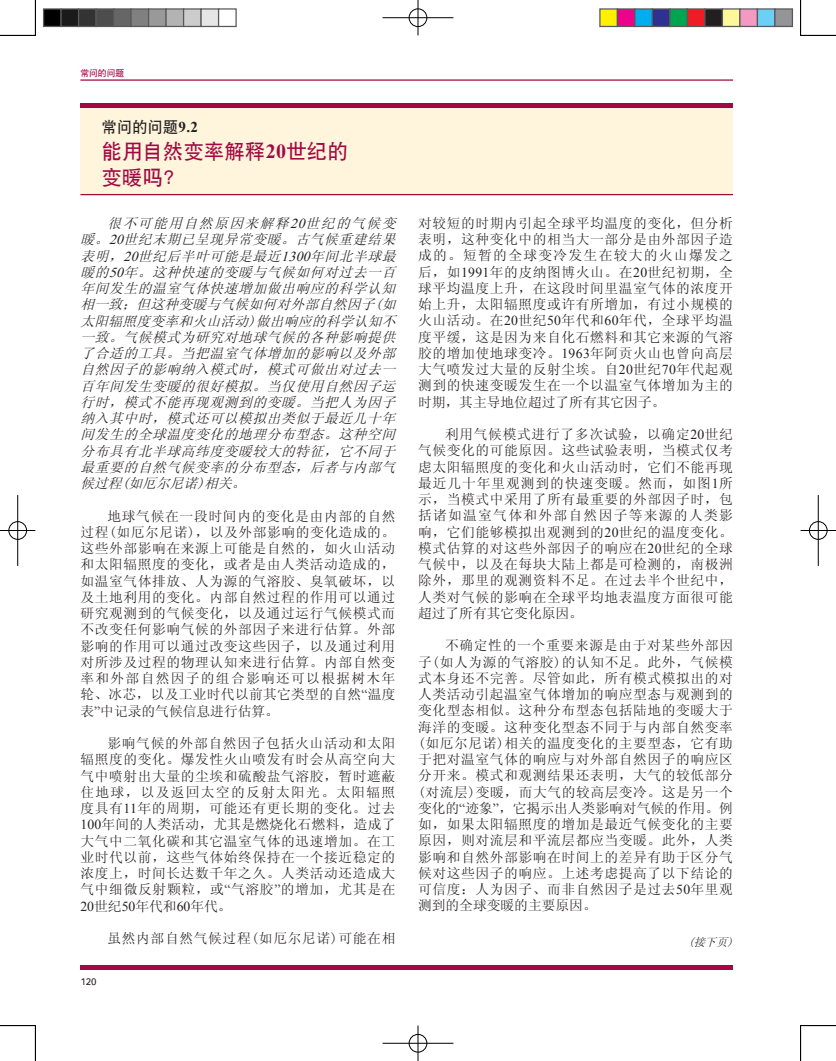
<style>
.page{position:relative;width:836px;height:1061px;background:#fff}
.page>*{position:absolute;margin:0;border:0;box-sizing:border-box;transform-origin:0 0}
.t1{font:20px/26.1px "SIL Hei Med Jian";letter-spacing:.025em;color:#a20841}
.t2{font:15px "SIL Hei Med Jian";letter-spacing:.025em;color:#231f20}
.t3{font:13.75px/16.2px "Sim Sun";letter-spacing:.045em;color:#231f20;text-align:justify}
.t4{font:italic 13.75px/16.2px "Sim Sun";color:#231f20;text-align:justify}
.t5{font:italic 11.25px "Sim Sun";color:#231f20}
.t6{font:10px "SIL Hei Med Jian";color:#231f20}
.t7{font:8.75px "SIL Hei Med Jian";color:#a20841}
.s1{font-family:"Times New Roman";font-weight:700}
.s2{font-family:"Times New Roman"}
</style>
<div class="page">
<hr style="left:80px;top:79px;width:653px;height:2px;background:#a20841">
<div style="left:80px;top:107px;width:653px;height:87px;background:#fef5dc"></div>
<hr style="left:80px;top:103px;width:653px;height:4px;background:#a20841">
<hr style="left:80px;top:194px;width:653px;height:1px;background:#a20841">
<hr style="left:80px;top:965px;width:653px;height:4px;background:#a20841">
<hr style="left:0;top:35px;width:35px;height:1px;background:#000">
<hr style="left:800px;top:35px;width:36px;height:1px;background:#000">
<hr style="left:0;top:1025px;width:35px;height:1px;background:#000">
<hr style="left:800px;top:1025px;width:36px;height:1px;background:#000">
<hr style="left:35px;top:0;width:1px;height:35px;background:#000">
<hr style="left:35px;top:1025px;width:1px;height:36px;background:#000">
<hr style="left:800px;top:0;width:1px;height:35px;background:#000">
<hr style="left:800px;top:1025px;width:1px;height:36px;background:#000">
<div style="left:408px;top:8px;width:20px;height:19px;border:2px solid #fff;border-radius:50%"></div>
<hr style="left:382px;top:17px;width:71px;height:2px;background:#fff">
<hr style="left:417px;top:0;width:2px;height:35px;background:#fff">
<div style="left:409px;top:9px;width:18px;height:18px;border:1px solid #000;border-radius:50%"></div>
<hr style="left:382px;top:18px;width:71px;height:1px;background:#000">
<hr style="left:418px;top:0;width:1px;height:35px;background:#000">
<div style="left:408px;top:1033px;width:20px;height:20px;border:2px solid #fff;border-radius:50%"></div>
<hr style="left:382px;top:1042px;width:71px;height:2px;background:#fff">
<hr style="left:417px;top:1025px;width:2px;height:36px;background:#fff">
<div style="left:409px;top:1034px;width:18px;height:18px;border:1px solid #000;border-radius:50%"></div>
<hr style="left:382px;top:1043px;width:71px;height:1px;background:#000">
<hr style="left:418px;top:1025px;width:1px;height:36px;background:#000">
<div style="left:8px;top:521px;width:19px;height:19px;border:2px solid #fff;border-radius:50%"></div>
<hr style="left:17px;top:495px;width:2px;height:71px;background:#fff">
<div style="left:9px;top:521px;width:18px;height:18px;border:1px solid #000;border-radius:50%"></div>
<hr style="left:0;top:530px;width:35px;height:1px;background:#000">
<hr style="left:18px;top:495px;width:1px;height:71px;background:#000">
<div style="left:808px;top:521px;width:20px;height:19px;border:2px solid #fff;border-radius:50%"></div>
<hr style="left:817px;top:495px;width:2px;height:71px;background:#fff">
<div style="left:809px;top:521px;width:18px;height:18px;border:1px solid #000;border-radius:50%"></div>
<hr style="left:800px;top:530px;width:36px;height:1px;background:#000">
<hr style="left:818px;top:495px;width:1px;height:71px;background:#000">
<div style="left:44px;top:9px;width:17px;height:17px;background:#000"></div>
<div style="left:43px;top:8px;width:19px;height:19px;border:1px solid #595959"></div>
<div style="left:61px;top:9px;width:18px;height:17px;background:#1a1a1a"></div>
<div style="left:60px;top:8px;width:19px;height:19px;border:1px solid #595959"></div>
<div style="left:79px;top:9px;width:17px;height:17px;background:#333"></div>
<div style="left:78px;top:8px;width:19px;height:19px;border:1px solid #595959"></div>
<div style="left:96px;top:9px;width:18px;height:17px;background:#4d4d4d"></div>
<div style="left:95px;top:8px;width:19px;height:19px;border:1px solid #595959"></div>
<div style="left:114px;top:9px;width:17px;height:17px;background:#666"></div>
<div style="left:113px;top:8px;width:19px;height:19px;border:1px solid #595959"></div>
<div style="left:131px;top:9px;width:18px;height:17px;background:#808080"></div>
<div style="left:130px;top:8px;width:19px;height:19px;border:1px solid #595959"></div>
<div style="left:149px;top:9px;width:17px;height:17px;background:#999"></div>
<div style="left:148px;top:8px;width:19px;height:19px;border:1px solid #595959"></div>
<div style="left:166px;top:9px;width:18px;height:17px;background:#b3b3b3"></div>
<div style="left:165px;top:8px;width:19px;height:19px;border:1px solid #595959"></div>
<div style="left:184px;top:9px;width:17px;height:17px;background:#ccc"></div>
<div style="left:183px;top:8px;width:19px;height:19px;border:1px solid #595959"></div>
<div style="left:201px;top:9px;width:18px;height:17px;background:#e6e6e6"></div>
<div style="left:200px;top:8px;width:19px;height:19px;border:1px solid #595959"></div>
<div style="left:218px;top:8px;width:19px;height:19px;border:1px solid #595959"></div>
<div style="left:600px;top:9px;width:17px;height:17px;background:#fff101"></div>
<div style="left:599px;top:8px;width:19px;height:19px;border:1px solid #595959"></div>
<div style="left:617px;top:9px;width:18px;height:17px;background:#ed028c"></div>
<div style="left:617px;top:8px;width:18px;height:19px;border:1px solid #595959"></div>
<div style="left:635px;top:9px;width:17px;height:17px;background:#00aeef"></div>
<div style="left:634px;top:8px;width:19px;height:19px;border:1px solid #595959"></div>
<div style="left:652px;top:9px;width:18px;height:17px;background:#2e3092"></div>
<div style="left:652px;top:8px;width:18px;height:19px;border:1px solid #595959"></div>
<div style="left:670px;top:9px;width:17px;height:17px;background:#00a54f"></div>
<div style="left:669px;top:8px;width:19px;height:19px;border:1px solid #595959"></div>
<div style="left:687px;top:9px;width:18px;height:17px;background:#ee1d23"></div>
<div style="left:687px;top:8px;width:18px;height:19px;border:1px solid #595959"></div>
<div style="left:705px;top:9px;width:17px;height:17px;background:#231f20"></div>
<div style="left:704px;top:8px;width:19px;height:19px;border:1px solid #595959"></div>
<div style="left:722px;top:9px;width:18px;height:17px;background:#fff79a"></div>
<div style="left:722px;top:8px;width:18px;height:19px;border:1px solid #595959"></div>
<div style="left:740px;top:9px;width:17px;height:17px;background:#f499c2"></div>
<div style="left:739px;top:8px;width:19px;height:19px;border:1px solid #595959"></div>
<div style="left:757px;top:9px;width:18px;height:17px;background:#6bcff6"></div>
<div style="left:757px;top:8px;width:18px;height:19px;border:1px solid #595959"></div>
<div style="left:775px;top:9px;width:17px;height:17px;background:#939598"></div>
<div style="left:774px;top:8px;width:19px;height:19px;border:1px solid #595959"></div>
<p class="t7" style="left:80px;top:67px;width:45px">常问的问题</p>
<p class="t2" style="left:102px;top:117px;width:98px">常问的问题<span class="s1">9.2</span></p>
<h1 class="t1" style="left:102px;top:137px;width:247px">能用自然变率解释<span class="s1">20</span>世纪的变暖吗？</h1>
<p class="t4" style="left:80px;top:215px;width:320px;text-indent:27px">很不可能用自然原因来解释<span class="s2">20</span>世纪的气候变暖。<span class="s2">20</span>世纪末期已呈现异常变暖。古气候重建结果表明，<span class="s2">20</span>世纪后半叶可能是最近<span class="s2">1300</span>年间北半球最暖的<span class="s2">50</span>年。这种快速的变暖与气候如何对过去一百年间发生的温室气体快速增加做出响应的科学认知相一致；但这种变暖与气候如何对外部自然因子(如太阳辐照度变率和火山活动)做出响应的科学认知不一致。气候模式为研究对地球气候的各种影响提供了合适的工具。当把温室气体增加的影响以及外部自然因子的影响纳入模式时，模式可做出对过去一百年间发生变暖的很好模拟。当仅使用自然因子运行时，模式不能再现观测到的变暖。当把人为因子纳入其中时，模式还可以模拟出类似于最近几十年间发生的全球温度变化的地理分布型态。这种空间分布具有北半球高纬度变暖较大的特征，它不同于最重要的自然气候变率的分布型态，后者与内部气候过程(如厄尔尼诺)相关。</p>
<p class="t3" style="left:80px;top:508px;width:317px;text-indent:27px">地球气候在一段时间内的变化是由内部的自然过程(如厄尔尼诺)，以及外部影响的变化造成的。这些外部影响在来源上可能是自然的，如火山活动和太阳辐照度的变化，或者是由人类活动造成的，如温室气体排放、人为源的气溶胶、臭氧破坏，以及土地利用的变化。内部自然过程的作用可以通过研究观测到的气候变化，以及通过运行气候模式而不改变任何影响气候的外部因子来进行估算。外部影响的作用可以通过改变这些因子，以及通过利用对所涉及过程的物理认知来进行估算。内部自然变率和外部自然因子的组合影响还可以根据树木年轮、冰芯，以及工业时代以前其它类型的自然<span class="s2">“</span>温度表<span class="s2">”</span>中记录的气候信息进行估算。</p>
<p class="t3" style="left:80px;top:735px;width:317px;text-indent:27px">影响气候的外部自然因子包括火山活动和太阳辐照度的变化。爆发性火山喷发有时会从高空向大气中喷射出大量的尘埃和硫酸盐气溶胶，暂时遮蔽住地球，以及返回太空的反射太阳光。太阳辐照度具有<span class="s2">11</span>年的周期，可能还有更长期的变化。过去<span class="s2">100</span>年间的人类活动，尤其是燃烧化石燃料，造成了大气中二氧化碳和其它温室气体的迅速增加。在工业时代以前，这些气体始终保持在一个接近稳定的浓度上，时间长达数千年之久。人类活动还造成大气中细微反射颗粒，或<span class="s2">“</span>气溶胶<span class="s2">”</span>的增加，尤其是在<span class="s2">20</span>世纪<span class="s2">50</span>年代和<span class="s2">60</span>年代。</p>
<p class="t3" style="left:107px;top:930px;width:289px">虽然内部自然气候过程(如厄尔尼诺)可能在相</p>
<p class="t6" style="left:80px;top:975px;width:18px">120</p>
<p class="t3" style="left:418px;top:215px;width:316px">对较短的时期内引起全球平均温度的变化，但分析表明，这种变化中的相当大一部分是由外部因子造成的。短暂的全球变冷发生在较大的火山爆发之后，如<span class="s2">1991</span>年的皮纳图博火山。在<span class="s2">20</span>世纪初期，全球平均温度上升，在这段时间里温室气体的浓度开始上升，太阳辐照度或许有所增加，有过小规模的火山活动。在<span class="s2">20</span>世纪<span class="s2">50</span>年代和<span class="s2">60</span>年代，全球平均温度平缓，这是因为来自化石燃料和其它来源的气溶胶的增加使地球变冷。<span class="s2">1963</span>年阿贡火山也曾向高层大气喷发过大量的反射尘埃。自<span class="s2">20</span>世纪<span class="s2">70</span>年代起观测到的快速变暖发生在一个以温室气体增加为主的时期，其主导地位超过了所有其它因子。</p>
<p class="t3" style="left:418px;top:426px;width:317px;text-indent:27px">利用气候模式进行了多次试验，以确定<span class="s2">20</span>世纪气候变化的可能原因。这些试验表明，当模式仅考虑太阳辐照度的变化和火山活动时，它们不能再现最近几十年里观测到的快速变暖。然而，如图<span class="s2">1</span>所示，当模式中采用了所有最重要的外部因子时，包括诸如温室气体和外部自然因子等来源的人类影响，它们能够模拟出观测到的<span class="s2">20</span>世纪的温度变化。模式估算的对这些外部因子的响应在<span class="s2">20</span>世纪的全球气候中，以及在每块大陆上都是可检测的，南极洲除外，那里的观测资料不足。在过去半个世纪中，人类对气候的影响在全球平均地表温度方面很可能超过了所有其它变化原因。</p>
<p class="t3" style="left:418px;top:637px;width:317px;text-indent:27px">不确定性的一个重要来源是由于对某些外部因子(如人为源的气溶胶)的认知不足。此外，气候模式本身还不完善。尽管如此，所有模式模拟出的对人类活动引起温室气体增加的响应型态与观测到的变化型态相似。这种分布型态包括陆地的变暖大于海洋的变暖。这种变化型态不同于与内部自然变率(如厄尔尼诺)相关的温度变化的主要型态，它有助于把对温室气体的响应与对外部自然因子的响应区分开来。模式和观测结果还表明，大气的较低部分(对流层)变暖，而大气的较高层变冷。这是另一个变化的<span class="s2">“</span>迹象<span class="s2">”</span>，它揭示出人类影响对气候的作用。例如，如果太阳辐照度的增加是最近气候变化的主要原因，则对流层和平流层都应当变暖。此外，人类影响和自然外部影响在时间上的差异有助于区分气候对这些因子的响应。上述考虑提高了以下结论的可信度：人为因子、而非自然因子是过去<span class="s2">50</span>年里观测到的全球变暖的主要原因。</p>
<p class="t5" style="left:688px;top:937px;width:50px">(接下页)</p>
</div>
